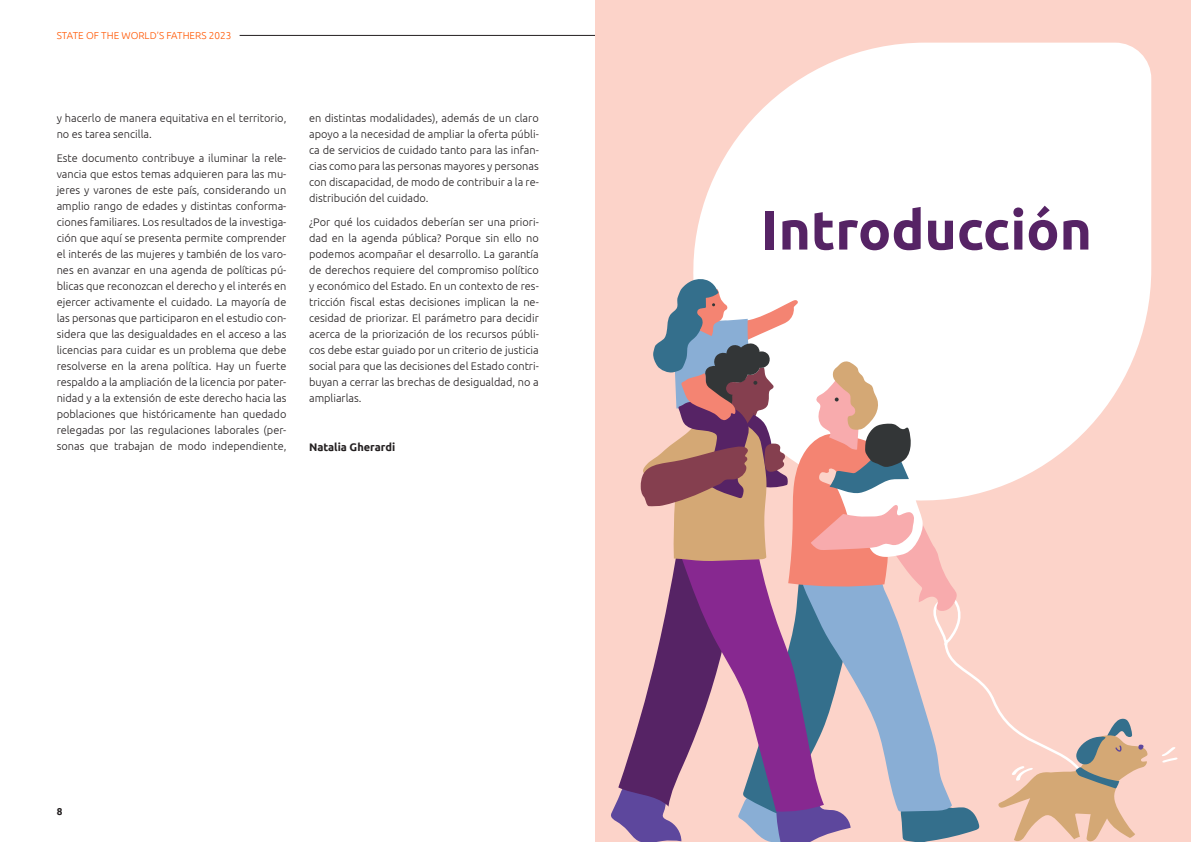
<style>
.page{position:relative;width:1191px;height:842px;background:#fff}
.page>*{position:absolute;margin:0;border:0;box-sizing:border-box;transform-origin:0 0}
.Heading_2{font:700 54.9px "Ubuntu";color:#562365}
.t1{font:300 11px/16px "Ubuntu";color:#231f20;text-align:justify}
.t2{font:700 11px "Ubuntu";color:#231f20}
.t3{font:300 10px "Ubuntu";color:#ff5600}
.t4{font:700 10px "Ubuntu";color:#231f20}
</style>
<div class="page">
<hr style="left:240px;top:35px;width:762px;height:1px;background:#231f20">
<div style="left:595px;top:0;width:596px;height:842px;background:#fcd3c9"></div>
<svg style="left:693px;top:43px;width:458px;height:269px;background:#fefaf9"></svg>
<svg style="left:611px;top:278px;width:536px;height:564px"></svg>
<svg style="left:1162px;top:747px;width:15px;height:16px"></svg>
<p class="t3" style="left:57px;top:29px;width:176px">STATE OF THE WORLD’S FATHERS 2023</p>
<p class="t1" style="left:57px;top:110px;width:231px">y hacerlo de manera equitativa en el territorio, no es tarea sencilla.</p>
<p class="t1" style="left:57px;top:150px;width:231px">Este documento contribuye a iluminar la rele&shy;vancia que estos temas adquieren para las mu&shy;jeres y varones de este país, considerando un amplio rango de edades y distintas conforma&shy;ciones familiares. Los resultados de la investiga&shy;ción que aquí se presenta permite comprender el interés de las mujeres y también de los varo&shy;nes en avanzar en una agenda de políticas pú&shy;blicas que reconozcan el derecho y el interés en ejercer activamente el cuidado. La mayoría de las personas que participaron en el estudio con&shy;sidera que las desigualdades en el acceso a las licencias para cuidar es un problema que debe resolverse en la arena política. Hay un fuerte respaldo a la ampliación de la licencia por pater&shy;nidad y a la extensión de este derecho hacia las poblaciones que históricamente han quedado relegadas por las regulaciones laborales (per&shy;sonas que trabajan de modo independiente,</p>
<p class="t1" style="left:309px;top:110px;width:231px">en distintas modalidades), además de un claro apoyo a la necesidad de ampliar la oferta públi&shy;ca de servicios de cuidado tanto para las infan&shy;cias como para las personas mayores y personas con discapacidad, de modo de contribuir a la re&shy;distribución del cuidado.</p>
<p class="t1" style="left:309px;top:214px;width:231px">¿Por qué los cuidados deberían ser una priori&shy;dad en la agenda pública? Porque sin ello no podemos acompañar el desarrollo. La garantía de derechos requiere del compromiso político y económico del Estado. En un contexto de res&shy;tricción fiscal estas decisiones implican la ne&shy;cesidad de priorizar. El parámetro para decidir acerca de la priorización de los recursos públi&shy;cos debe estar guiado por un criterio de justicia social para que las decisiones del Estado contri&shy;buyan a cerrar las brechas de desigualdad, no a ampliarlas.</p>
<p class="t2" style="left:309px;top:441px;width:88px">Natalia Gherardi</p>
<p class="t4" style="left:57px;top:806px;width:7px">8</p>
<p class="Heading_2" style="left:761px;top:197px;width:332px">Introducción</p>
</div>
